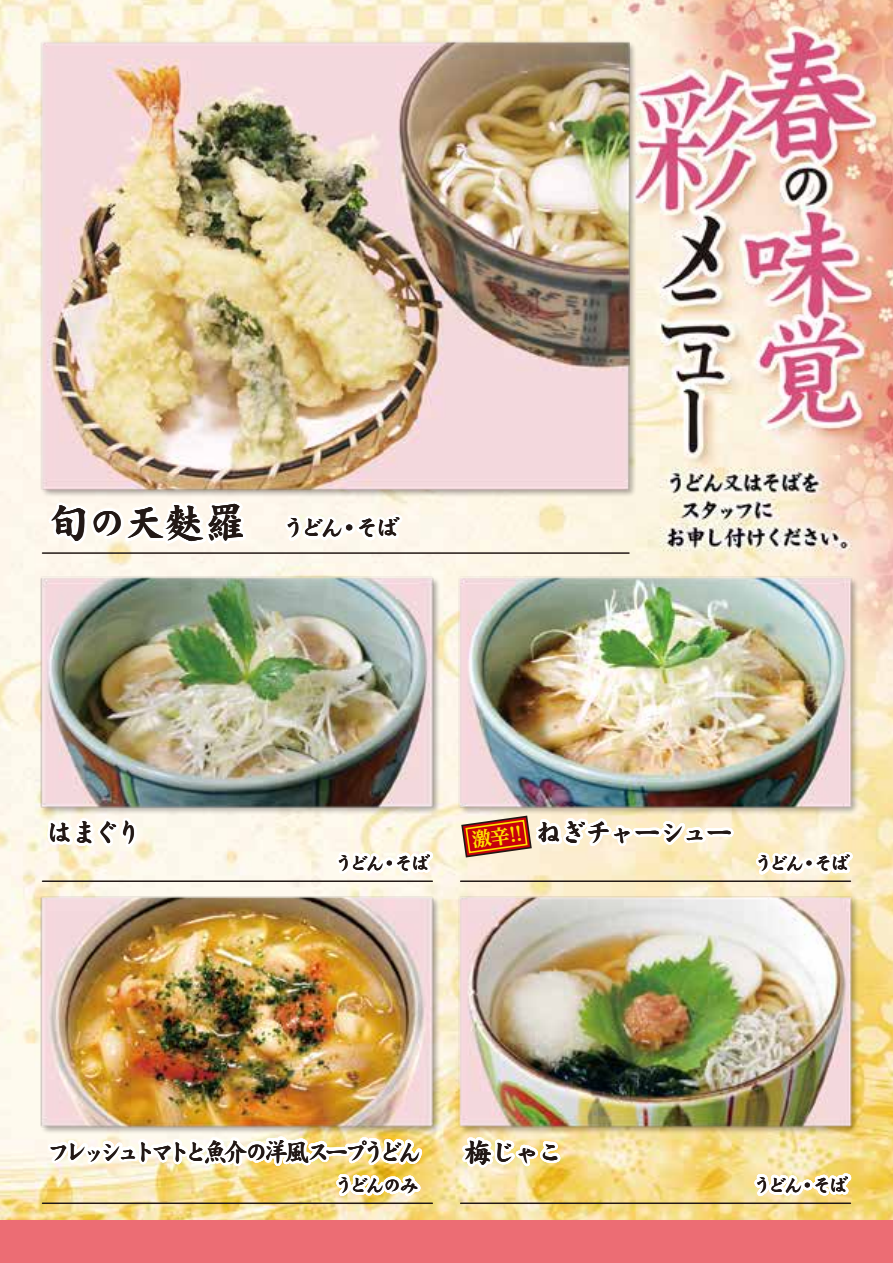
<style>
.page{position:relative;width:893px;height:1263px;background:#fff}
.page>*{position:absolute;margin:0;border:0;box-sizing:border-box;transform-origin:0 0}
.t1{font:27px "DF Kai Sho Std W9";letter-spacing:-.09em;color:#221815}
.t2{font:27px "DF Kai Sho Std W9";letter-spacing:-.11em;color:#221815}
.t3{font:25.5px "DF Kai Sho Std W9";letter-spacing:-.235em;color:#221815;scale:.93 1}
.t4{font:23.7px "DF Kai Sho Std W9";color:#221815}
.t5{font:700 expanded 19.5px "UD Reimin Pro";color:#ffe100}
.t6{font:19.35px "DF Kai Sho Std W9";letter-spacing:-.155em;color:#221815}
.s1{font-size:40.5px}
</style>
<div class="page">
<img style="left:0;top:0;width:893px;height:1220px">
<div style="left:0;top:1220px;width:893px;height:43px;background:#ec6d74"></div>
<svg style="left:46px;top:478px;width:206px;height:69px"></svg>
<svg style="left:265px;top:461px;width:140px;height:97px"></svg>
<hr style="left:43px;top:552px;width:586px;height:2px;background:#221815">
<img style="left:460px;top:687px;width:396px;height:206px">
<img style="left:453px;top:1114px;width:110px;height:106px">
<img style="left:733px;top:1118px;width:121px;height:97px">
<hr style="left:461px;top:1202px;width:389px;height:2px;background:#221815">
<img style="left:23px;top:768px;width:413px;height:452px">
<hr style="left:461px;top:880px;width:389px;height:2px;background:#221815">
<p class="t4" style="left:49px;top:515px;width:352px"><span class="s1">旬の天麩羅</span> うどん・そば</p>
<h1 class="t2" style="left:47px;top:818px;width:97px">はまぐり</h1>
<p class="t6" style="left:334px;top:852px;width:97px">うどん・そば</p>
<p class="t5" style="left:470px;top:824px;width:58px;rotate:-8deg">激辛！！</p>
<h1 class="t1" style="left:535px;top:817px;width:199px">ねぎチャーシュー</h1>
<p class="t6" style="left:754px;top:853px;width:97px">うどん・そば</p>
<h2 class="t3" style="left:47px;top:1137px;width:404px">フレッシュトマトと魚介の洋風スープうどん</h2>
<p class="t6" style="left:334px;top:1174px;width:87px">うどんのみ</p>
<h1 class="t2" style="left:465px;top:1137px;width:100px">梅じゃこ</h1>
<p class="t6" style="left:752px;top:1174px;width:97px">うどん・そば</p>
</div>
